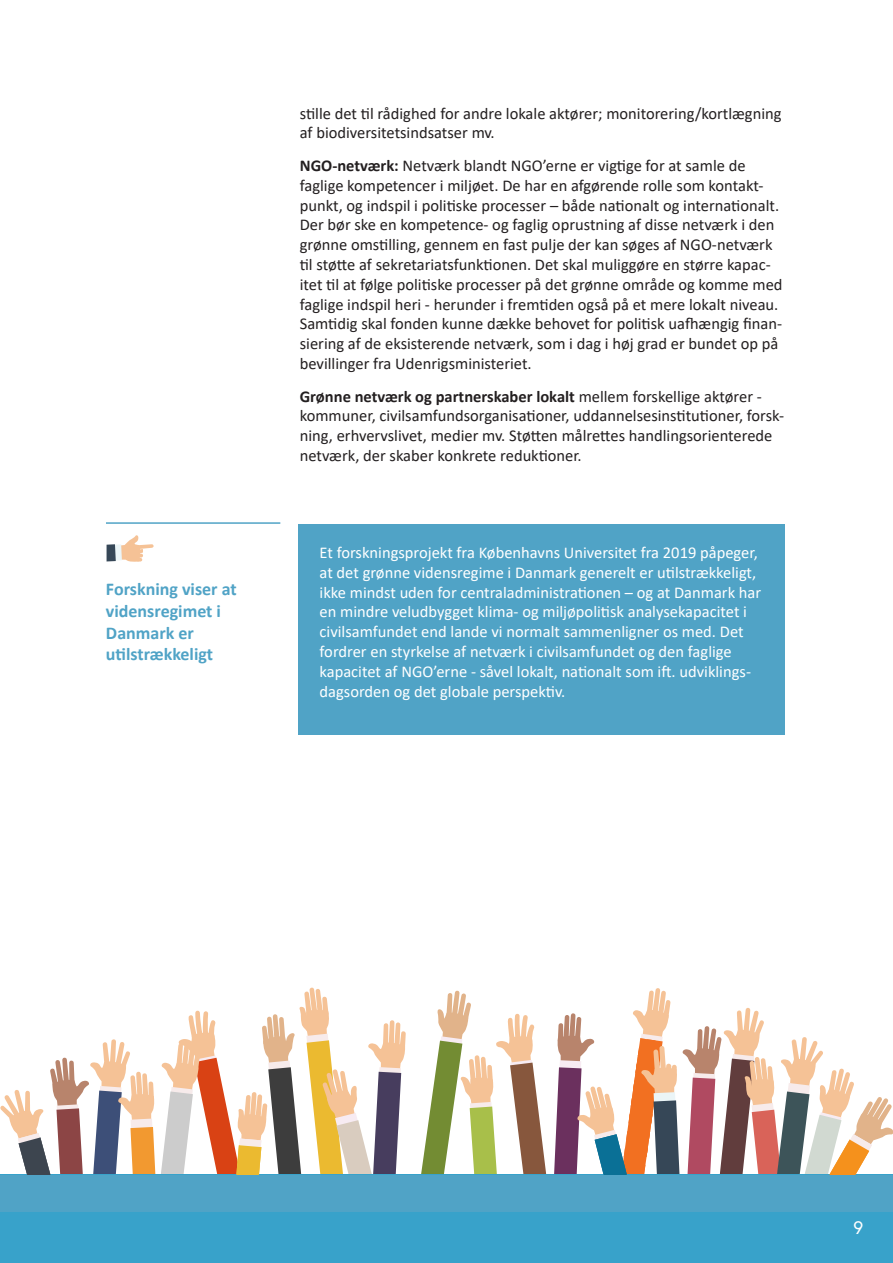
<style>
.page{position:relative;width:893px;height:1263px;background:#fff}
.page>*{position:absolute;margin:0;border:0;box-sizing:border-box;transform-origin:0 0}
.t1{font:700 18px/21.6px "Calibri";color:#50a3c6}
.t2{font:18px "Euclid Flex";color:#fff}
.Brødtekst{font:16.5px/19.8px "Calibri";color:#231f20}
.Brødtekst-2{font:16.5px/19.8px "Calibri";color:#fff}
.s1{font-weight:700}
</style>
<div class="page">
<svg style="left:0;top:987px;width:893px;height:276px"></svg>
<div style="left:0;top:1176px;width:893px;height:36px;background:#50a3c6"></div>
<hr style="left:106px;top:522px;width:174px;height:2px;background:#50a3c6">
<svg style="left:107px;top:535px;width:47px;height:27px"></svg>
<div style="left:298px;top:524px;width:487px;height:211px;background:#50a3c6"></div>
<p class="t1" style="left:106px;top:578px;width:132px">Forskning viser at vidensregimet i<br>Danmark er utilstrækkeligt</p>
<p class="Brødtekst" style="left:300px;top:103px;width:483px">stille det til rådighed for andre lokale aktører; monitorering/kortlægning af biodiversitetsindsatser mv.</p>
<p class="Brødtekst" style="left:300px;top:155px;width:484px"><span class="s1">NGO-netværk:</span> Netværk blandt NGO’erne er vigtige for at samle de faglige kompetencer i miljøet. De har en afgørende rolle som kontakt&shy;punkt, og indspil i politiske processer – både nationalt og internationalt.<br>Der bør ske en kompetence- og faglig oprustning af disse netværk i den grønne omstilling, gennem en fast pulje der kan søges af NGO-netværk til støtte af sekretariatsfunktionen. Det skal muliggøre en større kapac&shy;itet til at følge politiske processer på det grønne område og komme med faglige indspil heri - herunder i fremtiden også på et mere lokalt niveau.<br>Samtidig skal fonden kunne dække behovet for politisk uafhængig finan&shy;siering af de eksisterende netværk, som i dag i høj grad er bundet op på bevillinger fra Udenrigsministeriet.</p>
<p class="Brødtekst" style="left:300px;top:386px;width:486px"><span class="s1">Grønne netværk og partnerskaber lokalt</span> mellem forskellige aktører - kommuner, civilsamfundsorganisationer, uddannelsesinstitutioner, forsk&shy;ning, erhvervslivet, medier mv. Støtten målrettes handlingsorienterede netværk, der skaber konkrete reduktioner.</p>
<p class="Brødtekst-2" style="left:320px;top:542px;width:443px">Et forskningsprojekt fra Københavns Universitet fra 2019 påpeger, at det grønne vidensregime i Danmark generelt er utilstrækkeligt, ikke mindst uden for centraladministrationen – og at Danmark har en mindre veludbygget klima- og miljøpolitisk analysekapacitet i civilsamfundet end lande vi normalt sammenligner os med. Det fordrer en styrkelse af netværk i civilsamfundet og den faglige kapacitet af NGO’erne - såvel lokalt, nationalt som ift. udviklings&shy;dagsorden og det globale perspektiv.</p>
<p class="t2" style="left:853px;top:1217px;width:11px">9</p>
</div>
